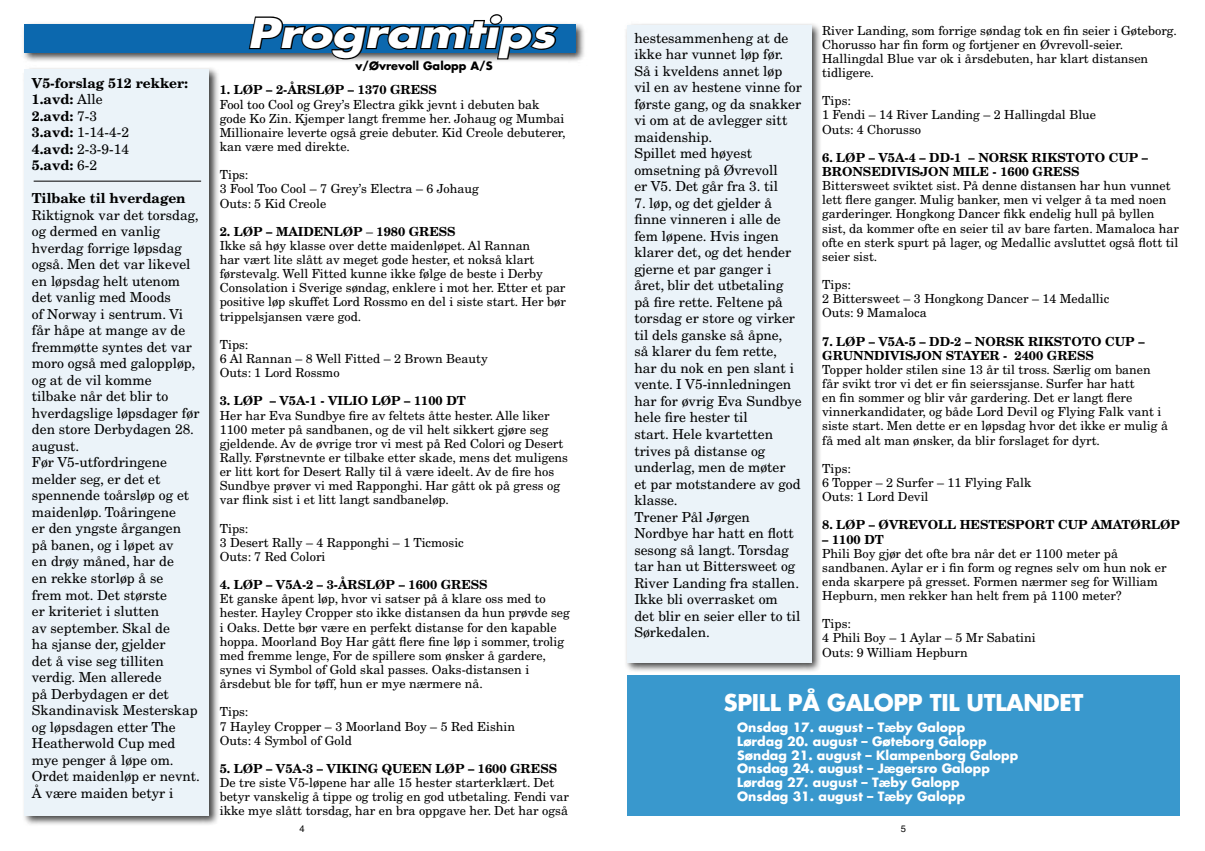
<style>
.page{position:relative;width:1205px;height:851px;background:#fff}
.page>*{position:absolute;margin:0;border:0;box-sizing:border-box;transform-origin:0 0}
.t1{font:italic 700 40px "Futura";color:#fff;scale:1.2 1}
.t2{font:700 22.5px "Futura";letter-spacing:-.015em;color:#fff}
.t3{font:13.75px/16.5px "New Century Schlbk";color:#000}
.t4{font:700 13.75px/16.5px "New Century Schlbk";color:#000}
.t5{font:12.5px/14.1px "New Century Schlbk";color:#000}
.t6{font:700 12.5px/14.1px "New Century Schlbk";color:#000}
.t7{font:700 12.5px/13.8px "Futura";color:#fff}
.t8{font:700 11.25px "Futura";color:#000}
.t9{font:9.38px "Helvetica";color:#000}
.s1{font-weight:400}
.s2{font-weight:700}
</style>
<div class="page">
<div style="left:624px;top:21px;width:207px;height:666px;background:#000;opacity:.75"></div>
<div style="left:627px;top:25px;width:184px;height:637px;background:#ebf3f9"></div>
<div style="left:21px;top:21px;width:571px;height:48px;background:#000;opacity:.75"></div>
<div style="left:24px;top:24px;width:551px;height:28px;background:#0c68ae"></div>
<svg style="left:247px;top:14px;width:313px;height:47px"></svg>
<div style="left:21px;top:66px;width:207px;height:774px;background:#000;opacity:.75"></div>
<div style="left:25px;top:69px;width:184px;height:746px;background:#ebf3f9"></div>
<hr style="left:34px;top:181px;width:167px;height:1px;background:#000">
<div style="left:627px;top:674px;width:553px;height:141px;background:#3998cd"></div>
<p class="t4" style="left:32px;top:74px;width:158px">V5-forslag 512 rekker:<br>1.avd: <span class="s1">Alle<br></span>2.avd: <span class="s1">7-3<br></span>3.avd: <span class="s1">1-14-4-2<br></span>4.avd: <span class="s1">2-3-9-14<br></span>5.avd: <span class="s1">6-2</span></p>
<p class="t4" style="left:32px;top:189px;width:155px">Tilbake til hverdagen</p>
<p class="t3" style="left:32px;top:206px;width:170px">Riktignok var det torsdag, og dermed en vanlig hverdag forrige løpsdag også. Men det var likevel en løpsdag helt utenom det vanlig med Moods<br>of Norway i sentrum. Vi får håpe at mange av de fremmøtte syntes det var moro også med galoppløp, og at de vil komme<br>tilbake når det blir to hverdagslige løpsdager før den store Derbydagen 28. august.<br>Før V5-utfordringene melder seg, er det et spennende toårsløp og et maidenløp. Toåringene<br>er den yngste årgangen på banen, og i løpet av<br>en drøy måned, har de<br>en rekke storløp å se<br>frem mot. Det største<br>er kriteriet i slutten<br>av september. Skal de<br>ha sjanse der, gjelder<br>det å vise seg tilliten verdig. Men allerede<br>på Derbydagen er det<br>Skandinavisk Mesterskap og løpsdagen etter The<br>Heatherwold Cup med mye penger å løpe om.<br>Ordet maidenløp er nevnt.<br>Å være maiden betyr i</p>
<h1 class="t1" style="left:247px;top:6px;width:258px">Programtips</h1>
<p class="t8" style="left:356px;top:58px;width:139px">v/Øvrevoll Galopp A/S</p>
<p class="t6" style="left:220px;top:82px;width:219px">1. LØP – 2-ÅRSLØP – 1370 GRESS</p>
<p class="t5" style="left:220px;top:97px;width:347px">Fool too Cool og Grey’s Electra gikk jevnt i debuten bak gode Ko Zin. Kjemper langt fremme her. Johaug og Mumbai Millionaire leverte også greie debuter. Kid Creole debuterer, kan være med direkte.</p>
<p class="t5" style="left:220px;top:167px;width:260px">Tips:<br>3 Fool Too Cool – 7 Grey’s Electra – 6 Johaug<br>Outs: 5 Kid Creole</p>
<p class="t5" style="left:220px;top:224px;width:348px"><span class="s2">2. LØP – MAIDENLØP</span> – <span class="s2">1980 GRESS<br></span>Ikke så høy klasse over dette maidenløpet. Al Rannan<br>har vært lite slått av meget gode hester, et nokså klart førstevalg. Well Fitted kunne ikke følge de beste i Derby Consolation i Sverige søndag, enklere i mot her. Etter et par positive løp skuffet Lord Rossmo en del i siste start. Her bør trippelsjansen være god.</p>
<p class="t5" style="left:220px;top:337px;width:269px">Tips:<br>6 Al Rannan – 8 Well Fitted – 2 Brown Beauty<br>Outs: 1 Lord Rossmo</p>
<p class="t6" style="left:220px;top:393px;width:248px">3. LØP – V5A-1 - VILIO LØP – 1100 DT</p>
<p class="t5" style="left:220px;top:407px;width:350px">Her har Eva Sundbye fire av feltets åtte hester. Alle liker 1100 meter på sandbanen, og de vil helt sikkert gjøre seg gjeldende. Av de øvrige tror vi mest på Red Colori og Desert Rally. Førstnevnte er tilbake etter skade, mens det muligens er litt kort for Desert Rally til å være ideelt. Av de fire hos Sundbye prøver vi med Rapponghi. Har gått ok på gress og var flink sist i et litt langt sandbaneløp.</p>
<p class="t5" style="left:220px;top:520px;width:246px">Tips:<br>3 Desert Rally – 4 Rapponghi – 1 Ticmosic<br>Outs: 7 Red Colori</p>
<p class="t6" style="left:220px;top:577px;width:269px">4. LØP – V5A-2 – 3-ÅRSLØP – 1600 GRESS</p>
<p class="t5" style="left:220px;top:591px;width:352px">Et ganske åpent løp, hvor vi satser på å klare oss med to hester. Hayley Cropper sto ikke distansen da hun prøvde seg i Oaks. Dette bør være en perfekt distanse for den kapable hoppa. Moorland Boy Har gått flere fine løp i sommer, trolig med fremme lenge, For de spillere som ønsker å gardere, synes vi Symbol of Gold skal passes. Oaks-distansen i årsdebut ble for tøff, hun er mye nærmere nå.</p>
<p class="t5" style="left:220px;top:704px;width:297px">Tips:<br>7 Hayley Cropper – 3 Moorland Boy – 5 Red Eishin<br>Outs: 4 Symbol of Gold</p>
<p class="t6" style="left:220px;top:760px;width:339px">5. LØP – V5A-3 – VIKING QUEEN LØP – 1600 GRESS</p>
<p class="t5" style="left:220px;top:775px;width:351px">De tre siste V5-løpene har alle 15 hester starterklært. Det betyr vanskelig å tippe og trolig en god utbetaling. Fendi var ikke mye slått torsdag, har en bra oppgave her. Det har også</p>
<p class="t3" style="left:634px;top:29px;width:169px">hestesammenheng at de ikke har vunnet løp før.<br>Så i kveldens annet løp vil en av hestene vinne for første gang, og da snakker vi om at de avlegger sitt maidenship.<br>Spillet med høyest omsetning på Øvrevoll<br>er V5. Det går fra 3. til</p>
<p class="t3" style="left:634px;top:194px;width:169px">7. løp, og det gjelder å finne vinneren i alle de fem løpene. Hvis ingen klarer det, og det hender gjerne et par ganger i året, blir det utbetaling på fire rette. Feltene på torsdag er store og virker til dels ganske så åpne,<br>så klarer du fem rette, har du nok en pen slant i vente. I V5-innledningen har for øvrig Eva Sundbye hele fire hester til<br>start. Hele kvartetten trives på distanse og underlag, men de møter<br>et par motstandere av god klasse.<br>Trener Pål Jørgen<br>Nordbye har hatt en flott sesong så langt. Torsdag tar han ut Bittersweet og<br>River Landing fra stallen.<br>Ikke bli overrasket om<br>det blir en seier eller to til<br>Sørkedalen.</p>
<p class="t5" style="left:822px;top:23px;width:356px">River Landing, som forrige søndag tok en fin seier i Gøteborg.<br>Chorusso har fin form og fortjener en Øvrevoll-seier.<br>Hallingdal Blue var ok i årsdebuten, har klart distansen tidligere.</p>
<p class="t5" style="left:822px;top:93px;width:275px">Tips:<br>1 Fendi – 14 River Landing – 2 Hallingdal Blue<br>Outs: 4 Chorusso</p>
<p class="t6" style="left:822px;top:150px;width:327px">6. LØP – V5A-4 – DD-1 – NORSK RIKSTOTO CUP –<br>BRONSEDIVISJON MILE - 1600 GRESS</p>
<p class="t5" style="left:822px;top:178px;width:358px">Bittersweet sviktet sist. På denne distansen har hun vunnet lett flere ganger. Mulig banker, men vi velger å ta med noen garderinger. Hongkong Dancer fikk endelig hull på byllen sist, da kommer ofte en seier til av bare farten. Mamaloca har ofte en sterk spurt på lager, og Medallic avsluttet også flott til seier sist.</p>
<p class="t5" style="left:822px;top:277px;width:289px">Tips:<br>2 Bittersweet – 3 Hongkong Dancer – 14 Medallic<br>Outs: 9 Mamaloca</p>
<p class="t6" style="left:822px;top:333px;width:324px">7. LØP – V5A-5 – DD-2 – NORSK RIKSTOTO CUP –<br>GRUNNDIVISJON STAYER - 2400 GRESS</p>
<p class="t5" style="left:822px;top:362px;width:347px">Topper holder stilen sine 13 år til tross. Særlig om banen får svikt tror vi det er fin seierssjanse. Surfer har hatt<br>en fin sommer og blir vår gardering. Det er langt flere vinnerkandidater, og både Lord Devil og Flying Falk vant i siste start. Men dette er en løpsdag hvor det ikke er mulig å få med alt man ønsker, da blir forslaget for dyrt.</p>
<p class="t5" style="left:822px;top:461px;width:211px">Tips:<br>6 Topper – 2 Surfer – 11 Flying Falk<br>Outs: 1 Lord Devil</p>
<p class="t6" style="left:822px;top:517px;width:359px">8. LØP – ØVREVOLL HESTESPORT CUP AMATØRLØP</p>
<p class="t6" style="left:822px;top:531px;width:63px">– 1100 DT</p>
<p class="t5" style="left:822px;top:545px;width:346px">Phili Boy gjør det ofte bra når det er 1100 meter på sandbanen. Aylar er i fin form og regnes selv om hun nok er enda skarpere på gresset. Formen nærmer seg for William Hepburn, men rekker han helt frem på 1100 meter?</p>
<p class="t5" style="left:822px;top:616px;width:215px">Tips:<br>4 Phili Boy – 1 Aylar – 5 Mr Sabatini<br>Outs: 9 William Hepburn</p>
<h2 class="t2" style="left:724px;top:687px;width:361px">Spill på galopp til utlandet</h2>
<p class="t7" style="left:737px;top:720px;width:283px">Onsdag 17. august – Tæby Galopp<br>Lørdag 20. august – Gøteborg Galopp Søndag 21. august – Klampenborg Galopp Onsdag 24. august – Jægersro Galopp Lørdag 27. august – Tæby Galopp<br>Onsdag 31. august – Tæby Galopp</p>
<p class="t9" style="left:299px;top:823px;width:7px">4</p>
<p class="t9" style="left:901px;top:823px;width:7px">5</p>
</div>
